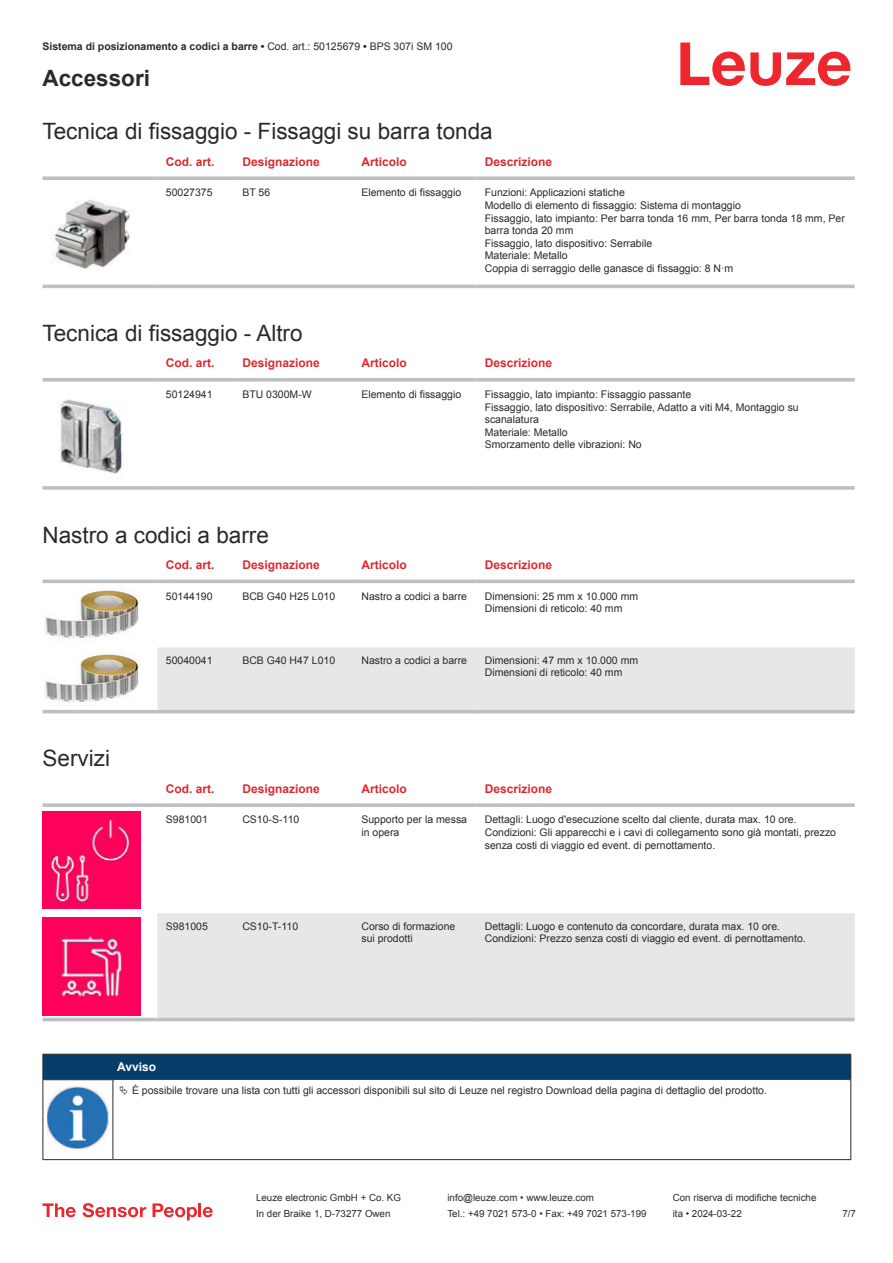
<style>
.page{position:relative;width:893px;height:1263px;background:#fff}
.page>*{position:absolute;margin:0;border:0;box-sizing:border-box;transform-origin:0 0}
.t1{font:22.5px "Arial";color:#2b292a}
.t2{font:700 22.5px "Arial";color:#2b292a}
.t3{font:700 12px "Arial";color:#db2a30}
.t4{font:700 12px "Arial";color:#fff}
.t5{font:10.5px/12.6px "Arial";color:#2b292a}
.t6{font:700 10.5px "Arial";color:#2b292a}
.t7{font:9.75px "Arial";color:#2b292a}
.s1{font-weight:400}
</style>
<div class="page">
<svg style="left:680px;top:43px;width:170px;height:43px"></svg>
<svg style="left:43px;top:284px;width:812px;height:1px"></svg>
<svg style="left:43px;top:176px;width:114px;height:4px"></svg>
<svg style="left:157px;top:176px;width:77px;height:4px"></svg>
<svg style="left:234px;top:176px;width:119px;height:4px"></svg>
<svg style="left:353px;top:176px;width:123px;height:4px"></svg>
<svg style="left:476px;top:176px;width:379px;height:4px;background:#c4c6c8"></svg>
<hr style="left:43px;top:285px;width:114px;height:3px;background:#bdbfc1">
<hr style="left:157px;top:285px;width:77px;height:3px;background:#bdbfc1">
<hr style="left:234px;top:285px;width:119px;height:3px;background:#bdbfc1">
<hr style="left:353px;top:285px;width:123px;height:3px;background:#bdbfc1">
<hr style="left:476px;top:285px;width:379px;height:3px;background:#bdbfc1">
<img style="left:53px;top:200px;width:78px;height:70px">
<svg style="left:43px;top:378px;width:114px;height:4px"></svg>
<svg style="left:157px;top:378px;width:77px;height:4px"></svg>
<svg style="left:234px;top:378px;width:119px;height:4px"></svg>
<svg style="left:353px;top:378px;width:123px;height:4px"></svg>
<svg style="left:476px;top:378px;width:379px;height:4px;background:#c3c5c7"></svg>
<svg style="left:43px;top:486px;width:114px;height:4px"></svg>
<hr style="left:157px;top:486px;width:77px;height:4px;background:#c5c7c8">
<svg style="left:234px;top:486px;width:119px;height:4px"></svg>
<svg style="left:353px;top:486px;width:123px;height:4px"></svg>
<hr style="left:476px;top:486px;width:379px;height:4px;background:#c5c7c8">
<img style="left:58px;top:399px;width:64px;height:75px">
<svg style="left:43px;top:579px;width:812px;height:135px"></svg>
<div style="left:157px;top:647px;width:698px;height:63px;background:#e6e7e9"></div>
<hr style="left:43px;top:580px;width:114px;height:3px;background:#bdbfc1">
<hr style="left:157px;top:580px;width:77px;height:3px;background:#bdbfc1">
<hr style="left:234px;top:580px;width:119px;height:3px;background:#bdbfc1">
<hr style="left:353px;top:580px;width:123px;height:3px;background:#bdbfc1">
<hr style="left:476px;top:580px;width:379px;height:3px;background:#bdbfc1">
<hr style="left:43px;top:710px;width:114px;height:3px;background:#bdbfc1">
<hr style="left:157px;top:710px;width:77px;height:3px;background:#bdbfc1">
<hr style="left:234px;top:710px;width:119px;height:3px;background:#bdbfc1">
<hr style="left:353px;top:710px;width:123px;height:3px;background:#bdbfc1">
<hr style="left:476px;top:710px;width:379px;height:3px;background:#bdbfc1">
<img style="left:43px;top:587px;width:97px;height:56px">
<img style="left:43px;top:652px;width:97px;height:55px">
<svg style="left:43px;top:811px;width:812px;height:211px"></svg>
<div style="left:157px;top:913px;width:698px;height:105px;background:#e6e7e9"></div>
<svg style="left:43px;top:803px;width:114px;height:4px"></svg>
<svg style="left:157px;top:803px;width:77px;height:4px"></svg>
<svg style="left:234px;top:803px;width:119px;height:4px"></svg>
<svg style="left:353px;top:803px;width:123px;height:4px"></svg>
<svg style="left:476px;top:803px;width:379px;height:4px;background:#c3c5c7"></svg>
<hr style="left:43px;top:1018px;width:114px;height:3px;background:#bdbfc1">
<hr style="left:157px;top:1018px;width:77px;height:3px;background:#bdbfc1">
<hr style="left:234px;top:1018px;width:119px;height:3px;background:#bdbfc1">
<hr style="left:353px;top:1018px;width:123px;height:3px;background:#bdbfc1">
<hr style="left:476px;top:1018px;width:379px;height:3px;background:#bdbfc1">
<img style="left:43px;top:811px;width:97px;height:98px">
<img style="left:43px;top:917px;width:97px;height:98px">
<div style="left:43px;top:1054px;width:808px;height:26px;background:#063d69"></div>
<hr style="left:113px;top:1079px;width:738px;height:1px;background:#2b292a">
<hr style="left:43px;top:1080px;width:1px;height:75px;background:#2b292a">
<hr style="left:113px;top:1080px;width:1px;height:75px;background:#2b292a">
<hr style="left:850px;top:1080px;width:1px;height:75px;background:#2b292a">
<hr style="left:43px;top:1159px;width:70px;height:1px;background:#2b292a">
<hr style="left:113px;top:1159px;width:738px;height:1px;background:#2b292a">
<img style="left:47px;top:1086px;width:61px;height:63px">
<svg style="left:43px;top:1203px;width:33px;height:14px"></svg>
<svg style="left:83px;top:1203px;width:63px;height:14px"></svg>
<svg style="left:153px;top:1203px;width:44px;height:17px"></svg>
<hr style="left:198px;top:1203px;width:3px;height:14px;background:#ed272d">
<svg style="left:203px;top:1207px;width:10px;height:10px"></svg>
<p class="t6" style="left:43px;top:43px;width:412px">Sistema di posizionamento a codici a barre • <span class="s1">Cod. art.: 50125679</span> • <span class="s1">BPS 307i SM 100</span></p>
<h1 class="t2" style="left:43px;top:70px;width:109px">Accessori</h1>
<h1 class="t1" style="left:43px;top:123px;width:452px">Tecnica di fissaggio - Fissaggi su barra tonda</h1>
<p class="t3" style="left:166px;top:157px;width:50px">Cod. art.</p>
<p class="t3" style="left:242px;top:157px;width:79px">Designazione</p>
<p class="t3" style="left:361px;top:157px;width:47px">Articolo</p>
<p class="t3" style="left:485px;top:157px;width:69px">Descrizione</p>
<p class="t5" style="left:166px;top:187px;width:48px">50027375</p>
<p class="t5" style="left:242px;top:187px;width:29px">BT 56</p>
<p class="t5" style="left:361px;top:187px;width:101px">Elemento di fissaggio</p>
<p class="t5" style="left:485px;top:187px;width:362px">Funzioni: Applicazioni statiche<br>Modello di elemento di fissaggio: Sistema di montaggio<br>Fissaggio, lato impianto: Per barra tonda 16 mm, Per barra tonda 18 mm, Per barra tonda 20 mm<br>Fissaggio, lato dispositivo: Serrabile<br>Materiale: Metallo<br>Coppia di serraggio delle ganasce di fissaggio: 8 N·m</p>
<h1 class="t1" style="left:43px;top:325px;width:262px">Tecnica di fissaggio - Altro</h1>
<p class="t3" style="left:166px;top:358px;width:50px">Cod. art.</p>
<p class="t3" style="left:242px;top:358px;width:79px">Designazione</p>
<p class="t3" style="left:361px;top:358px;width:47px">Articolo</p>
<p class="t3" style="left:485px;top:358px;width:69px">Descrizione</p>
<p class="t5" style="left:166px;top:389px;width:48px">50124941</p>
<p class="t5" style="left:242px;top:389px;width:71px">BTU 0300M-W</p>
<p class="t5" style="left:361px;top:389px;width:101px">Elemento di fissaggio</p>
<p class="t5" style="left:485px;top:389px;width:315px">Fissaggio, lato impianto: Fissaggio passante<br>Fissaggio, lato dispositivo: Serrabile, Adatto a viti M4, Montaggio su scanalatura<br>Materiale: Metallo<br>Smorzamento delle vibrazioni: No</p>
<h1 class="t1" style="left:43px;top:526px;width:228px">Nastro a codici a barre</h1>
<p class="t3" style="left:166px;top:560px;width:50px">Cod. art.</p>
<p class="t3" style="left:242px;top:560px;width:79px">Designazione</p>
<p class="t3" style="left:361px;top:560px;width:47px">Articolo</p>
<p class="t3" style="left:485px;top:560px;width:69px">Descrizione</p>
<p class="t5" style="left:166px;top:591px;width:48px">50144190</p>
<p class="t5" style="left:242px;top:591px;width:94px">BCB G40 H25 L010</p>
<p class="t5" style="left:361px;top:591px;width:107px">Nastro a codici a barre</p>
<p class="t5" style="left:485px;top:591px;width:155px">Dimensioni: 25 mm x 10.000 mm<br>Dimensioni di reticolo: 40 mm</p>
<h1 class="t1" style="left:43px;top:750px;width:69px">Servizi</h1>
<p class="t5" style="left:166px;top:655px;width:48px">50040041</p>
<p class="t5" style="left:242px;top:655px;width:94px">BCB G40 H47 L010</p>
<p class="t5" style="left:361px;top:655px;width:107px">Nastro a codici a barre</p>
<p class="t5" style="left:485px;top:655px;width:155px">Dimensioni: 47 mm x 10.000 mm<br>Dimensioni di reticolo: 40 mm</p>
<p class="t3" style="left:166px;top:784px;width:50px">Cod. art.</p>
<p class="t3" style="left:242px;top:784px;width:79px">Designazione</p>
<p class="t3" style="left:361px;top:784px;width:47px">Articolo</p>
<p class="t3" style="left:485px;top:784px;width:69px">Descrizione</p>
<p class="t5" style="left:166px;top:814px;width:44px">S981001</p>
<p class="t5" style="left:242px;top:814px;width:58px">CS10-S-110</p>
<p class="t5" style="left:361px;top:814px;width:107px">Supporto per la messa in opera</p>
<p class="t5" style="left:485px;top:814px;width:353px">Dettagli: Luogo d'esecuzione scelto dal cliente, durata max. 10 ore.<br>Condizioni: Gli apparecchi e i cavi di collegamento sono già montati, prezzo senza costi di viaggio ed event. di pernottamento.</p>
<p class="t5" style="left:166px;top:921px;width:44px">S981005</p>
<p class="t5" style="left:242px;top:921px;width:57px">CS10-T-110</p>
<p class="t5" style="left:361px;top:921px;width:95px">Corso di formazione sui prodotti</p>
<p class="t5" style="left:485px;top:921px;width:322px">Dettagli: Luogo e contenuto da concordare, durata max. 10 ore.<br>Condizioni: Prezzo senza costi di viaggio ed event. di pernottamento.</p>
<p class="t4" style="left:117px;top:1062px;width:40px">Avviso</p>
<p class="t5" style="left:132px;top:1085px;width:636px">È possibile trovare una lista con tutti gli accessori disponibili sul sito di Leuze nel registro Download della pagina di dettaglio del prodotto.</p>
<p class="t7" style="left:256px;top:1194px;width:146px">Leuze electronic GmbH + Co. KG</p>
<p class="t7" style="left:447px;top:1194px;width:148px">info@leuze.com • www.leuze.com</p>
<p class="t7" style="left:673px;top:1194px;width:145px">Con riserva di modifiche tecniche</p>
<p class="t7" style="left:256px;top:1210px;width:136px">In der Braike 1, D-73277 Owen</p>
<p class="t7" style="left:447px;top:1210px;width:201px">Tel.: +49 7021 573-0 • Fax: +49 7021 573-199</p>
<p class="t7" style="left:673px;top:1210px;width:70px">ita • 2024-03-22</p>
<p class="t7" style="left:842px;top:1210px;width:15px">7 /7</p>
</div>
